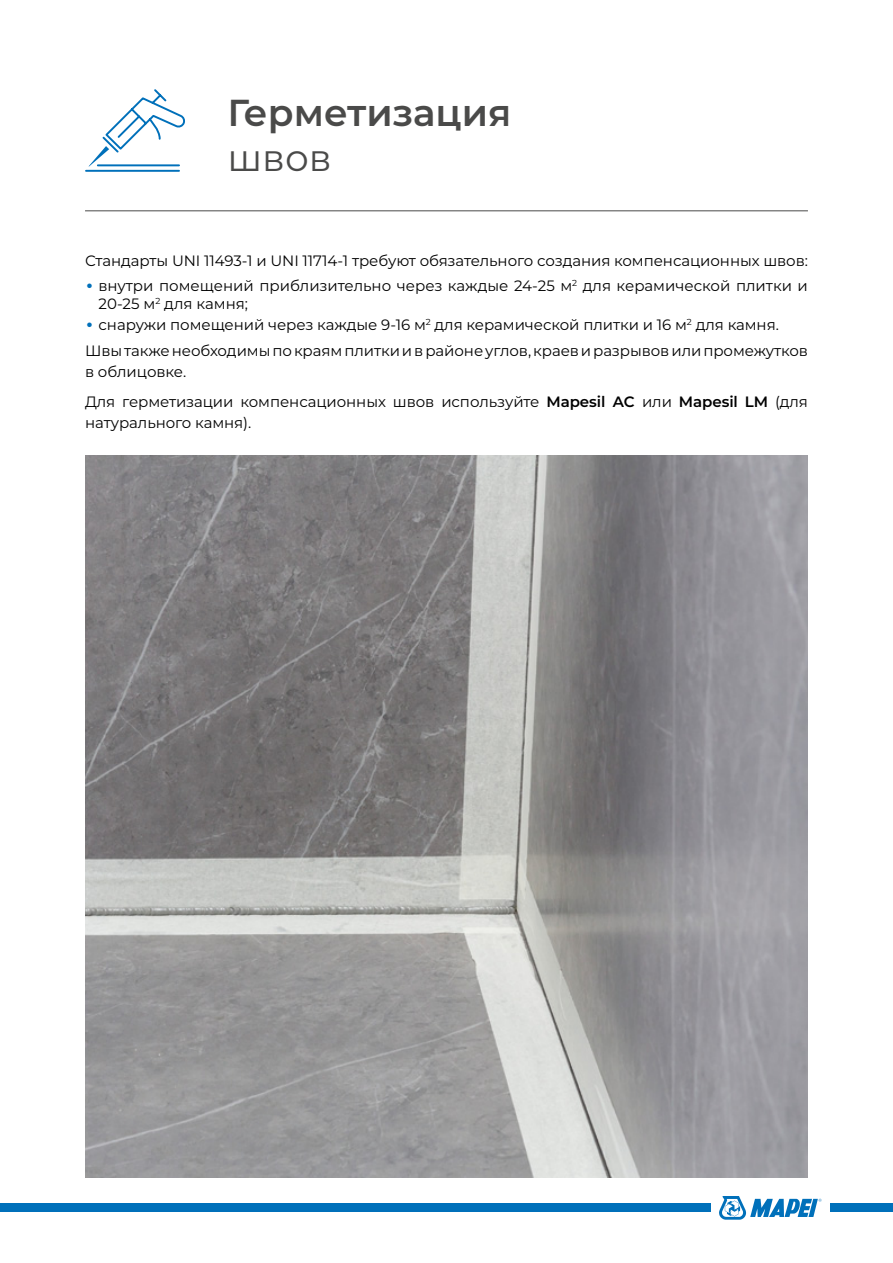
<style>
.page{position:relative;width:893px;height:1263px;background:#fff}
.page>*{position:absolute;margin:0;border:0;box-sizing:border-box;transform-origin:0 0}
.t1{font:600 37.5px "Montserrat";color:#4a4a49}
.t2{font:37.5px "Montserrat";color:#4a4a49}
.t3{font:15px/18px "Montserrat";letter-spacing:-.005em;color:#000}
.s1{font-size:30px;color:#0070ba}
.s2{font-weight:600}
</style>
<div class="page">
<svg style="left:719px;top:1196px;width:102px;height:24px"></svg>
<div style="left:0;top:1204px;width:710px;height:8px;background:#0070ba"></div>
<div style="left:830px;top:1204px;width:63px;height:8px;background:#0070ba"></div>
<hr style="left:85px;top:210px;width:723px;height:1px;background:#4a4a49">
<svg style="left:85px;top:89px;width:100px;height:83px"></svg>
<img style="left:85px;top:455px;width:723px;height:722px">
<h1 class="t1" style="left:227px;top:86px;width:285px">Герметизация</h1>
<h1 class="t2" style="left:227px;top:131px;width:106px">швов</h1>
<p class="t3" style="left:85px;top:251px;width:724px">Стандарты UNI 11493-1 и UNI 11714-1 требуют обязательного создания компенсационных швов:</p>
<p class="t3" style="left:99px;top:277px;width:711px;text-indent:-13px"><span class="s1">•</span> внутри помещений приблизительно через каждые 24-25 м<sup>2</sup> для керамической плитки и<br>20-25 м<sup>2</sup> для камня;</p>
<p class="t3" style="left:85px;top:312px;width:724px;line-height:25.2px"><span class="s1">•</span> снаружи помещений через каждые 9-16 м<sup>2</sup> для керамической плитки и 16 м<sup>2</sup> для камня.<br>Швы также необходимы по краям плитки и в районе углов, краев и разрывов или промежутков</p>
<p class="t3" style="left:85px;top:356px;width:724px;line-height:30px">в облицовке.<br>Для герметизации компенсационных швов используйте <span class="s2">Mapesil AC</span> или <span class="s2">Mapesil LM</span> (для</p>
<p class="t3" style="left:85px;top:413px;width:168px">натурального камня).</p>
</div>
